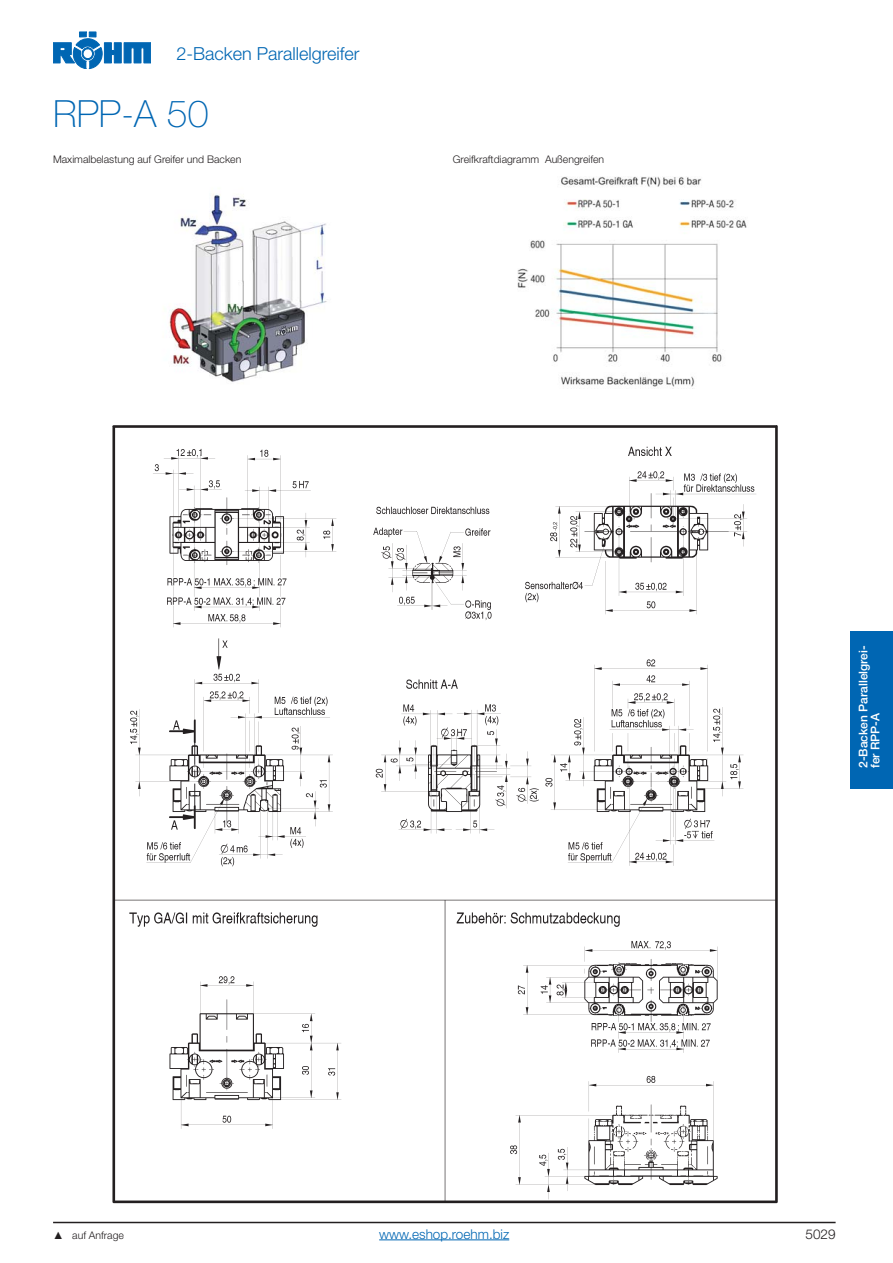
<style>
.page{position:relative;width:893px;height:1263px;background:#fff}
.page>*{position:absolute;margin:0;border:0;box-sizing:border-box;transform-origin:0 0}
.t1{font:100 37.5px "Helvetica Neue LT Std";color:#0066b3}
.t2{font:300 18px "Helvetica Neue LT Std";color:#0066b3}
.t3{font:300 13.5px "Helvetica Neue LT Std";color:#0066b3}
.t4{font:300 13.5px "Helvetica Neue LT Std";color:#231f20}
.t5{font:500 12px/12px "Helvetica Neue LT Std";color:#fff}
.t6{font:300 10.5px "Helvetica Neue LT Std";color:#231f20}
</style>
<div class="page">
<svg style="left:53px;top:32px;width:98px;height:37px"></svg>
<div style="left:82px;top:48px;width:12px;height:12px;border:1px solid #0066b3;border-radius:50%"></div>
<div style="left:83px;top:49px;width:10px;height:10px;border:1px solid #0066b3;border-radius:50%"></div>
<hr style="left:53px;top:1222px;width:782px;height:1px;background:#231f20">
<div style="left:850px;top:631px;width:43px;height:158px;background:#0066b3"></div>
<img style="left:169px;top:194px;width:158px;height:188px">
<img style="left:517px;top:177px;width:230px;height:212px">
<img style="left:112px;top:425px;width:666px;height:779px">
<hr style="left:379px;top:1240px;width:130px;height:1px;background:#0066b3">
<h2 class="t2" style="left:176px;top:47px;width:185px">2-Backen Parallelgreifer</h2>
<h1 class="t1" style="left:53px;top:100px;width:157px">RPP-A 50</h1>
<p class="t6" style="left:53px;top:155px;width:190px">Maximalbelastung auf Greifer und Backen</p>
<p class="t6" style="left:453px;top:155px;width:153px">Greifkraftdiagramm Außengreifen</p>
<p class="t6" style="left:72px;top:1231px;width:53px">auf Anfrage</p>
<p class="t3" style="left:379px;top:1229px;width:132px">www.eshop.roehm.biz</p>
<p class="t5" style="left:858px;top:768px;width:124px;rotate:-90deg">2-Backen Parallelgrei&shy;fer RPP-A</p>
<p class="t4" style="left:805px;top:1229px;width:32px">5029</p>
</div>
